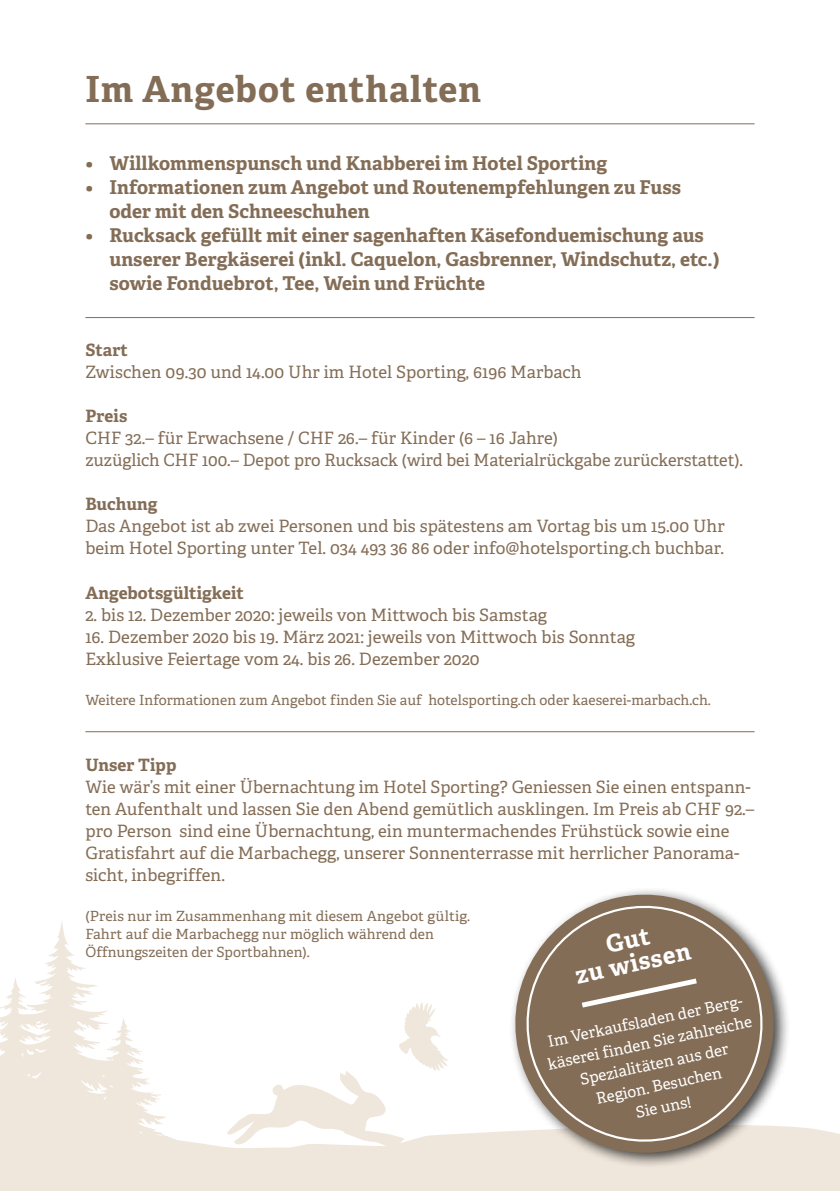
<style>
.page{position:relative;width:840px;height:1191px;background:#fff}
.page>*{position:absolute;margin:0;border:0;box-sizing:border-box;transform-origin:0 0}
.t1{font:700 36px "Adelle";letter-spacing:.03em;color:#846d56}
.t2{font:700 24px/24px "Adelle";color:#fff;text-align:center}
.t3{font:700 19px/24px "Adelle";letter-spacing:.005em;color:#846d56}
.t4{font:17px/22px "Adelle";letter-spacing:.005em;color:#846d56}
.t5{font:700 17px "Adelle";letter-spacing:.005em;color:#846d56}
.t6{font:15.4px/22px "Adelle";color:#fff;text-align:center}
.t7{font:14px/18px "Adelle";letter-spacing:.005em;color:#846d56}
</style>
<div class="page">
<svg style="left:0;top:921px;width:839px;height:270px"></svg>
<hr style="left:85px;top:123px;width:669px;height:1px;background:#846d56">
<hr style="left:85px;top:317px;width:669px;height:1px;background:#846d56">
<hr style="left:85px;top:731px;width:669px;height:1px;background:#846d56">
<div style="left:508px;top:886px;width:283px;height:283px;background:#000;opacity:.75"></div>
<svg style="left:503px;top:886px;width:282px;height:278px"></svg>
<svg style="left:516px;top:896px;width:255px;height:255px;background:#9c8a78"></svg>
<svg style="left:576px;top:975px;width:125px;height:36px;background:#937f6b"></svg>
<h1 class="t1" style="left:85px;top:67px;width:397px">Im Angebot enthalten</h1>
<p class="t3" style="left:85px;top:152px;width:523px">• Willkommenspunsch und Knabberei im Hotel Sporting</p>
<p class="t3" style="left:109px;top:176px;width:572px;text-indent:-24px">• Informationen zum Angebot und Routenempfehlungen zu Fuss oder mit den Schneeschuhen</p>
<p class="t3" style="left:109px;top:224px;width:611px;text-indent:-24px">• Rucksack gefüllt mit einer sagenhaften Käsefonduemischung aus unserer Bergkäserei (inkl. Caquelon, Gasbrenner, Windschutz, etc.) sowie Fonduebrot, Tee, Wein und Früchte</p>
<p class="t5" style="left:85px;top:339px;width:44px">Start</p>
<p class="t4" style="left:85px;top:362px;width:497px">Zwischen 09.30 und 14.00 Uhr im Hotel Sporting, 6196 Marbach</p>
<p class="t5" style="left:85px;top:405px;width:43px">Preis</p>
<p class="t4" style="left:85px;top:428px;width:659px">CHF 32.– für Erwachsene / CHF 26.– für Kinder (6 – 16 Jahre)<br>zuzüglich CHF 100.– Depot pro Rucksack (wird bei Materialrückgabe zurückerstattet).</p>
<p class="t5" style="left:85px;top:493px;width:74px">Buchung</p>
<p class="t4" style="left:85px;top:516px;width:640px">Das Angebot ist ab zwei Personen und bis spätestens am Vortag bis um 15.00 Uhr beim Hotel Sporting unter Tel. 034 493 36 86 oder info@hotelsporting.ch buchbar.</p>
<p class="t5" style="left:85px;top:581px;width:160px">Angebotsgültigkeit</p>
<p class="t4" style="left:85px;top:604px;width:463px">2. bis 12. Dezember 2020: jeweils von Mittwoch bis Samstag</p>
<p class="t4" style="left:85px;top:626px;width:551px">16. Dezember 2020 bis 19. März 2021: jeweils von Mittwoch bis Sonntag<br>Exklusive Feiertage vom 24. bis 26. Dezember 2020</p>
<p class="t7" style="left:85px;top:691px;width:626px">Weitere Informationen zum Angebot finden Sie auf hotelsporting.ch oder kaeserei-marbach.ch.</p>
<p class="t5" style="left:85px;top:753px;width:93px">Unser Tipp</p>
<p class="t4" style="left:85px;top:776px;width:670px">Wie wär’s mit einer Übernachtung im Hotel Sporting? Geniessen Sie einen entspann&shy;ten Aufenthalt und lassen Sie den Abend gemütlich ausklingen. Im Preis ab CHF 92.– pro Person sind eine Übernachtung, ein muntermachendes Frühstück sowie eine Gratisfahrt auf die Marbachegg, unserer Sonnenterrasse mit herrlicher Panorama&shy;sicht, inbegriffen.</p>
<p class="t7" style="left:85px;top:907px;width:386px">(Preis nur im Zusammenhang mit diesem Angebot gültig.<br>Fahrt auf die Marbachegg nur möglich während den<br>Öffnungszeiten der Sportbahnen).</p>
<h2 class="t2" style="left:568px;top:940px;width:119px;rotate:-12deg">Gut<br>zu wissen</h2>
<p class="t6" style="left:541px;top:1032px;width:209px;rotate:-12deg">Im Verkaufsladen der Berg&shy;käserei finden Sie zahlreiche<br>Spezialitäten aus der<br>Region. Besuchen<br>Sie uns!</p>
</div>
